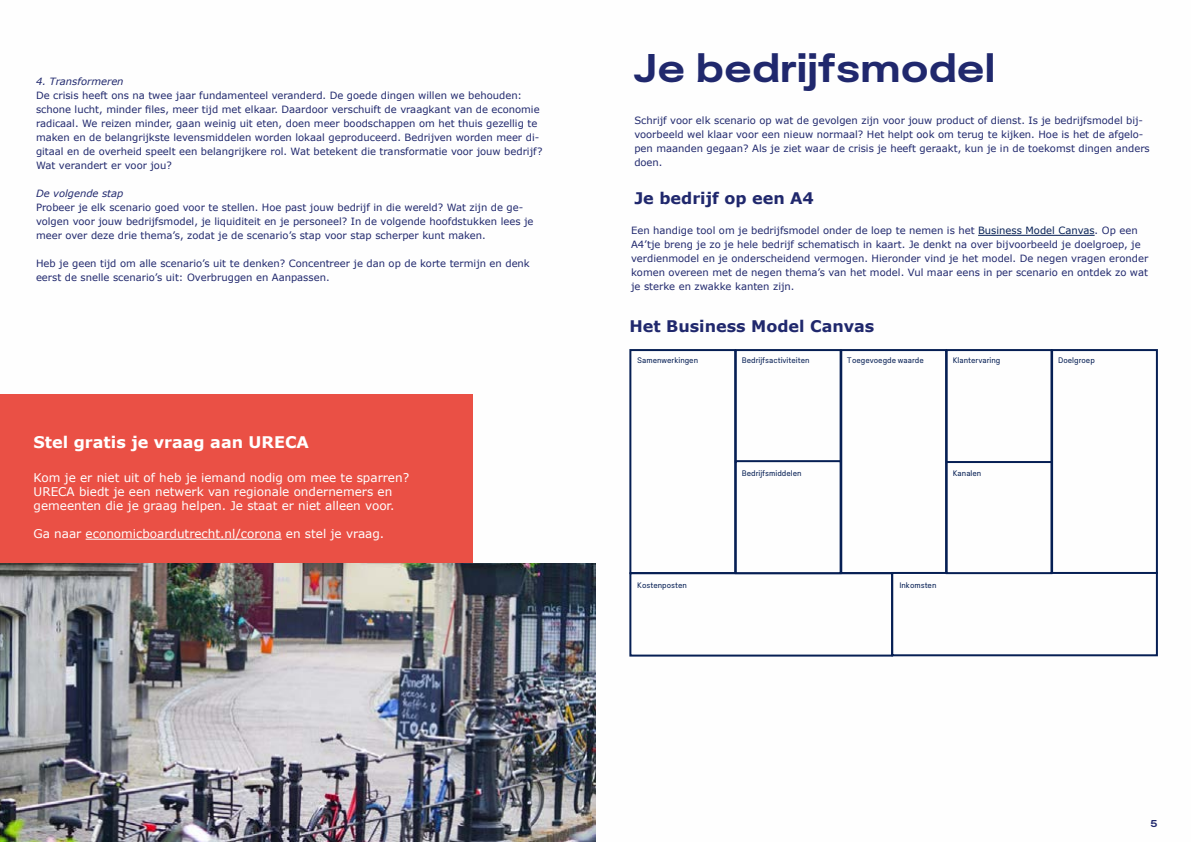
<style>
.page{position:relative;width:1191px;height:842px;background:#fff}
.page>*{position:absolute;margin:0;border:0;box-sizing:border-box;transform-origin:0 0}
.t1{font:40px "Plaid Trial L";color:#20286d}
.t2{font:700 16px "Verdana";color:#20286d}
.t3{font:700 16px "Verdana";color:#fff}
.t4{font:12px/14px "Verdana";color:#fff}
.t5{font:10px/14px "Verdana";color:#20286d}
.t6{font:italic 10px "Verdana";color:#20286d}
.t7{font:10px "Plaid Trial L";color:#20286d}
.t8{font:8px "Plaid Trial S";color:#061f54}
.s1{color:#061f54}
</style>
<div class="page">
<hr style="left:978px;top:235px;width:116px;height:1px;background:#061f54">
<div style="left:0;top:394px;width:472px;height:170px;background:#ea5045"></div>
<hr style="left:86px;top:539px;width:196px;height:1px;background:#fff">
<img style="left:0;top:563px;width:595px;height:279px">
<div style="left:629px;top:349px;width:107px;height:225px;background:#fefefe;border:2px solid #061f54"></div>
<div style="left:735px;top:349px;width:106px;height:114px;background:#fefefe;border:2px solid #061f54"></div>
<div style="left:840px;top:349px;width:107px;height:225px;background:#fefefe;border:2px solid #061f54"></div>
<div style="left:1051px;top:349px;width:106px;height:225px;background:#fefefe;border:2px solid #061f54"></div>
<div style="left:629px;top:572px;width:264px;height:85px;background:#fefefe;border:2px solid #061f54"></div>
<div style="left:891px;top:572px;width:266px;height:84px;background:#fefefe;border:2px solid #061f54"></div>
<div style="left:735px;top:460px;width:106px;height:114px;background:#fefefe;border:2px solid #061f54"></div>
<div style="left:945px;top:460px;width:107px;height:114px;background:#fefefe;border:2px solid #061f54"></div>
<div style="left:945px;top:349px;width:107px;height:114px;background:#fefefe;border:2px solid #061f54"></div>
<p class="t6" style="left:36px;top:75px;width:89px">4. Transformeren</p>
<p class="t5" style="left:36px;top:89px;width:508px">De crisis heeft ons na twee jaar fundamenteel veranderd. De goede dingen willen we behouden: schone lucht, minder files, meer tijd met elkaar. Daardoor verschuift de vraagkant van de economie radicaal. We reizen minder, gaan weinig uit eten, doen meer boodschappen om het thuis gezellig te maken en de belangrijkste levensmiddelen worden lokaal geproduceerd. Bedrijven worden meer di&shy;gitaal en de overheid speelt een belangrijkere rol. Wat betekent die transformatie voor jouw bedrijf?<br>Wat verandert er voor jou?</p>
<p class="t6" style="left:36px;top:187px;width:89px">De volgende stap</p>
<p class="t5" style="left:36px;top:201px;width:499px">Probeer je elk scenario goed voor te stellen. Hoe past jouw bedrijf in die wereld? Wat zijn de ge&shy;volgen voor jouw bedrijfsmodel, je liquiditeit en je personeel? In de volgende hoofdstukken lees je meer over deze drie thema’s, zodat je de scenario’s stap voor stap scherper kunt maken.</p>
<p class="t5" style="left:36px;top:257px;width:495px">Heb je geen tijd om alle scenario’s uit te denken? Concentreer je dan op de korte termijn en denk eerst de snelle scenario’s uit: Overbruggen en Aanpassen.</p>
<h2 class="t3" style="left:34px;top:431px;width:277px">Stel gratis je vraag aan URECA</h2>
<p class="t4" style="left:34px;top:471px;width:377px">Kom je er niet uit of heb je iemand nodig om mee te sparren?<br>URECA biedt je een netwerk van regionale ondernemers en gemeenten die je graag helpen. Je staat er niet alleen voor.</p>
<p class="t4" style="left:34px;top:527px;width:352px">Ga naar economicboardutrecht.nl/corona en stel je vraag.</p>
<h1 class="t1" style="left:632px;top:53px;width:364px">Je bedrijfsmodel</h1>
<p class="t5" style="left:634px;top:113px;width:517px">Schrijf voor elk scenario op wat de gevolgen zijn voor jouw product of dienst. Is je bedrijfsmodel bij&shy;voorbeeld wel klaar voor een nieuw normaal? Het helpt ook om terug te kijken. Hoe is het de afgelo&shy;pen maanden gegaan? Als je ziet waar de crisis je heeft geraakt, kun je in de toekomst dingen anders doen.</p>
<h2 class="t2" style="left:634px;top:186px;width:181px">Je bedrijf op een A4</h2>
<p class="t5" style="left:631px;top:224px;width:519px">Een handige tool om je bedrijfsmodel onder de loep te nemen is het <span class="s1">Business Model Canvas</span>. Op een A4’tje breng je zo je hele bedrijf schematisch in kaart. Je denkt na over bijvoorbeeld je doelgroep, je verdienmodel en je onderscheidend vermogen. Hieronder vind je het model. De negen vragen eronder komen overeen met de negen thema’s van het model. Vul maar eens in per scenario en ontdek zo wat je sterke en zwakke kanten zijn.</p>
<h2 class="t2" style="left:629px;top:314px;width:246px">Het Business Model Canvas</h2>
<p class="t8" style="left:637px;top:358px;width:62px">Samenwerkingen</p>
<p class="t8" style="left:742px;top:358px;width:69px">Bedrijfsactiviteiten</p>
<p class="t8" style="left:847px;top:358px;width:78px">Toegevoegde waarde</p>
<p class="t8" style="left:952px;top:358px;width:49px">Klantervaring</p>
<p class="t8" style="left:742px;top:470px;width:61px">Bedrijfsmiddelen</p>
<p class="t8" style="left:952px;top:470px;width:30px">Kanalen</p>
<p class="t8" style="left:637px;top:583px;width:51px">Kostenposten</p>
<p class="t8" style="left:899px;top:583px;width:39px">Inkomsten</p>
<p class="t8" style="left:1058px;top:358px;width:38px">Doelgroep</p>
<p class="t7" style="left:1150px;top:820px;width:9px">5</p>
</div>
